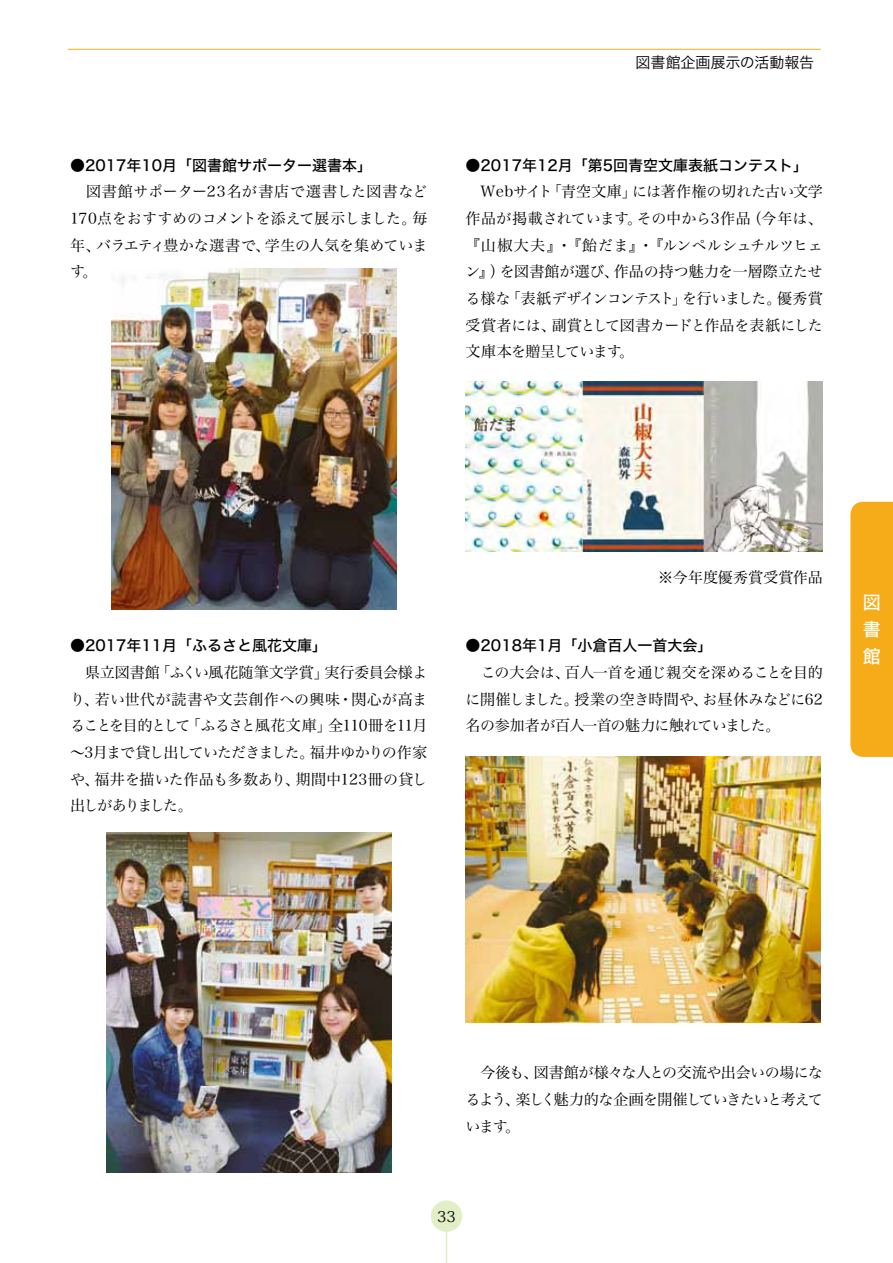
<style>
.page{position:relative;width:893px;height:1263px;background:#fff}
.page>*{position:absolute;margin:0;border:0;box-sizing:border-box;transform-origin:0 0}
.t1{font:18px/27px "Hira Kaku Std W5";color:#fff;text-align:justify}
.t2{font:15px/26.7px "Hira Min Std W3";letter-spacing:-.035em;color:#000;text-align:justify}
.t3{font:15px "Hira Kaku Std W5";color:#000}
.t4{font:15px "Hira Kaku Std W3";letter-spacing:-.01em;color:#000}
.t5{font:15px "Hira Min Std W3";letter-spacing:.005em;color:#000}
.t6{font:15px "Koz Min Pro";color:#000}
</style>
<div class="page">
<div style="left:431px;top:1200px;width:31px;height:32px;background:#e2eec5;border-radius:50%"></div>
<hr style="left:446px;top:1229px;width:1px;height:34px;background:#e2eec5">
<hr style="left:68px;top:49px;width:753px;height:1px;background:#f6ac19">
<div style="left:850px;top:502px;width:43px;height:255px;background:#f6ac19"></div>
<img style="left:111px;top:269px;width:285px;height:340px">
<img style="left:106px;top:832px;width:285px;height:340px">
<img style="left:466px;top:382px;width:357px;height:170px">
<img style="left:466px;top:756px;width:355px;height:267px">
<p class="t3" style="left:70px;top:153px;width:304px">●2017年10月「図書館サポーター選書本」</p>
<p class="t2" style="left:70px;top:178px;width:359px">　図書館サポーター23名が書店で選書した図書など170点をおすすめのコメントを添えて展示しました。毎年、バラエティ豊かな選書で、学生の人気を集めています。</p>
<p class="t4" style="left:636px;top:51px;width:180px">図書館企画展示の活動報告</p>
<p class="t3" style="left:466px;top:153px;width:344px">●2017年12月「第5回青空文庫表紙コンテスト」</p>
<p class="t2" style="left:466px;top:178px;width:359px">　Webサイト「青空文庫」には著作権の切れた古い文学作品が掲載されています。その中から3作品（今年は、『山椒大夫』・『飴だま』・『ルンペルシュチルツヒェン』）を図書館が選び、作品の持つ魅力を一層際立たせる様な「表紙デザインコンテスト」を行いました。優秀賞受賞者には、副賞として図書カードと作品を表紙にした文庫本を贈呈しています。</p>
<p class="t3" style="left:70px;top:634px;width:259px">●2017年11月「ふるさと風花文庫」</p>
<p class="t2" style="left:70px;top:658px;width:359px">　県立図書館「ふくい風花随筆文学賞」実行委員会様より、若い世代が読書や文芸創作への興味・関心が高まることを目的として「ふるさと風花文庫」全110冊を11月～3月まで貸し出していただきました。福井ゆかりの作家や、福井を描いた作品も多数あり、期間中123冊の貸し出しがありました。</p>
<p class="t5" style="left:658px;top:567px;width:166px">※今年度優秀賞受賞作品</p>
<p class="t3" style="left:466px;top:634px;width:248px">●2018年1月「小倉百人一首大会」</p>
<p class="t2" style="left:466px;top:658px;width:359px">　この大会は、百人一首を通じ親交を深めることを目的に開催しました。授業の空き時間や、お昼休みなどに62名の参加者が百人一首の魅力に触れていました。</p>
<p class="t1" style="left:863px;top:589px;width:19px">図書館</p>
<p class="t2" style="left:466px;top:1059px;width:359px">　今後も、図書館が様々な人との交流や出会いの場になるよう、楽しく魅力的な企画を開催していきたいと考えています。</p>
<p class="t6" style="left:437px;top:1205px;width:20px">33</p>
</div>
